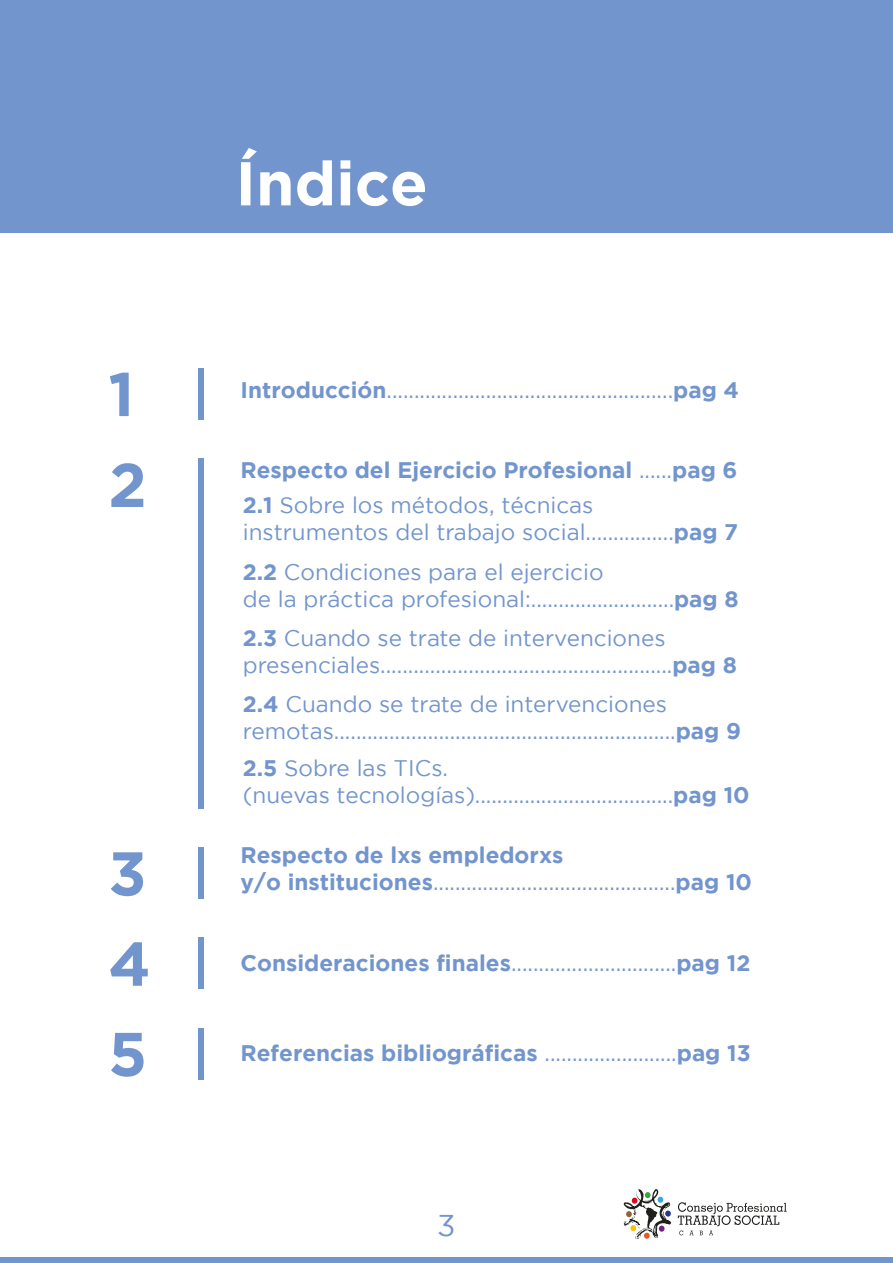
<style>
.page{position:relative;width:893px;height:1263px;background:#fff}
.page>*{position:absolute;margin:0;border:0;box-sizing:border-box;transform-origin:0 0}
.t1{font:700 61.65px "Gotham";color:#fff}
.t2{font:700 61.65px/90.3px "Gotham";color:#7295cd}
.t3{font:30px "Gotham";color:#7295cd}
.t4{font:22.5px/27px "Gotham";color:#7295cd}
.t5{font:700 22.5px/27px "Gotham";color:#7295cd}
.s1{font-weight:700}
.s2{font-weight:400}
</style>
<div class="page">
<svg style="left:0;top:1257px;width:2px;height:6px"></svg>
<div style="left:2px;top:1257px;width:891px;height:6px;background:#7295cd"></div>
<svg style="left:623px;top:1189px;width:48px;height:50px"></svg>
<svg style="left:678px;top:1202px;width:109px;height:33px"></svg>
<div style="left:1px;top:0;width:892px;height:232px;background:#7295cd"></div>
<div style="left:198px;top:368px;width:6px;height:51px;background:#7295cd"></div>
<div style="left:198px;top:847px;width:6px;height:52px;background:#7295cd"></div>
<div style="left:198px;top:938px;width:6px;height:51px;background:#7295cd"></div>
<div style="left:198px;top:1028px;width:6px;height:51px;background:#7295cd"></div>
<div style="left:198px;top:458px;width:6px;height:350px;background:#7295cd"></div>
<h1 class="t1" style="left:235px;top:148px;width:194px">Índice</h1>
<h1 class="t2" style="left:108px;top:348px;width:28px">1</h1>
<p class="t4" style="left:241px;top:376px;width:500px"><span class="s1">Introducción</span>....................................................<span class="s1">pag 4</span></p>
<h1 class="t2" style="left:108px;top:438px;width:40px">2</h1>
<p class="t5" style="left:241px;top:456px;width:498px">Respecto del Ejercicio Profesional <span class="s2">......</span>pag 6</p>
<p class="t4" style="left:243px;top:491px;width:497px"><span class="s1">2.1</span> Sobre los métodos, técnicas instrumentos del trabajo social................<span class="s1">pag 7</span></p>
<p class="t4" style="left:243px;top:558px;width:497px"><span class="s1">2.2</span> Condiciones para el ejercicio<br>de la práctica profesional:..........................<span class="s1">pag 8</span></p>
<p class="t4" style="left:243px;top:624px;width:496px"><span class="s1">2.3</span> Cuando se trate de intervenciones presenciales.....................................................<span class="s1">pag 8</span></p>
<p class="t4" style="left:243px;top:690px;width:500px"><span class="s1">2.4</span> Cuando se trate de intervenciones remotas..............................................................<span class="s1">pag 9</span></p>
<p class="t4" style="left:243px;top:754px;width:508px"><span class="s1">2.5</span> Sobre las TICs.<br>(nuevas tecnologías)....................................<span class="s1">pag 10</span></p>
<h1 class="t2" style="left:108px;top:827px;width:44px">3<br>4</h1>
<p class="t5" style="left:241px;top:840px;width:513px">Respecto de lxs empledorxs<br>y/o instituciones<span class="s2">............................................</span>pag 10</p>
<p class="t4" style="left:241px;top:949px;width:511px"><span class="s1">Consideraciones finales</span>..............................<span class="s1">pag 12</span></p>
<h1 class="t2" style="left:108px;top:1007px;width:40px">5</h1>
<p class="t5" style="left:241px;top:1039px;width:512px">Referencias bibliográficas <span class="s2">........................</span>pag 13</p>
<h2 class="t3" style="left:437px;top:1209px;width:20px">3</h2>
</div>
